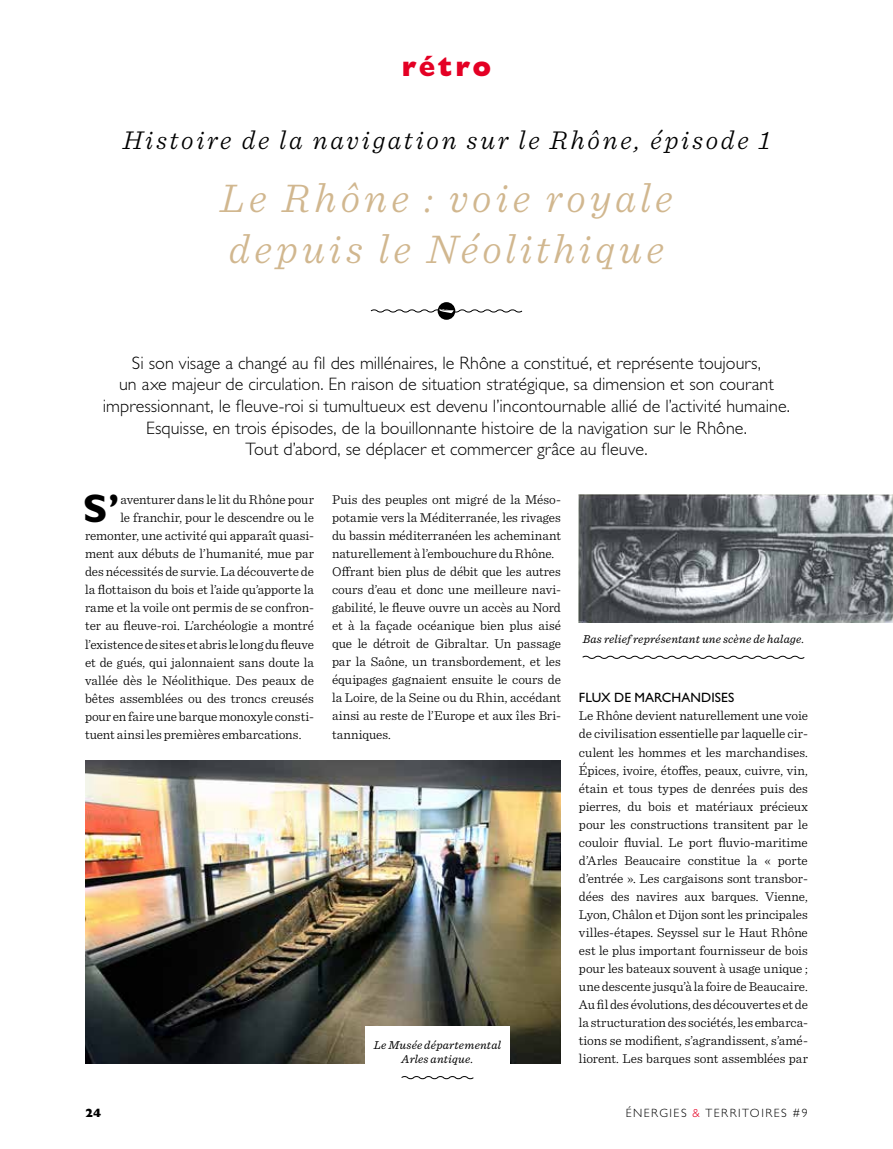
<style>
.page{position:relative;width:893px;height:1149px;background:#fff}
.page>*{position:absolute;margin:0;border:0;box-sizing:border-box;transform-origin:0 0}
.t1{font:italic 300 42px/50.4px "Sentinel";letter-spacing:.095em;color:#d1b78f}
.t2{font:700 39.9px "Gill Sans Std";color:#000}
.t3{font:italic 300 27px "Sentinel";letter-spacing:.1em;color:#000}
.t4{font:800 27px "Gill Sans Std";letter-spacing:.095em;color:#e40024}
.t5{font:300 18px/21.6px "Gill Sans Std";color:#000;text-align:center}
.t6{font:300 13.5px/18px "Sentinel";letter-spacing:-.01em;color:#000}
.t7{font:13.5px "Gill Sans Std";letter-spacing:.005em;color:#000}
.t8{font:italic 12px/14.4px "Sentinel";letter-spacing:.015em;color:#000;text-align:center}
.t9{font:300 12px "Gill Sans Std";letter-spacing:.125em;color:#000}
.t10{font:800 12px "Gill Sans Std";color:#000}
.s1{color:#e40024}
</style>
<div class="page">
<div style="left:438px;top:302px;width:17px;height:18px;background:#000;border-radius:50%"></div>
<img style="left:579px;top:495px;width:314px;height:127px">
<img style="left:85px;top:760px;width:476px;height:303px">
<div style="left:365px;top:1026px;width:145px;height:74px;background:#fff"></div>
<svg style="left:401px;top:1076px;width:73px;height:3px"></svg>
<svg style="left:582px;top:655px;width:223px;height:4px"></svg>
<svg style="left:370px;top:308px;width:153px;height:5px"></svg>
<h3 class="t4" style="left:402px;top:51px;width:91px">rétro</h3>
<h3 class="t3" style="left:123px;top:120px;width:649px">Histoire de la navigation sur le Rhône, épisode 1</h3>
<h1 class="t1" style="left:220px;top:170px;width:454px">Le Rhône : voie royale depuis le Néolithique</h1>
<p class="t5" style="left:103px;top:352px;width:689px">Si son visage a changé au fil des millénaires, le Rhône a constitué, et représente toujours,<br>un axe majeur de circulation. En raison de situation stratégique, sa dimension et son courant impressionnant, le fleuve-roi si tumultueux est devenu l’incontournable allié de l’activité humaine.<br>Esquisse, en trois épisodes, de la bouillonnante histoire de la navigation sur le Rhône.<br>Tout d’abord, se déplacer et commercer grâce au fleuve.</p>
<h2 class="t2" style="left:83px;top:485px;width:38px">S’</h2>
<p class="t6" style="left:121px;top:490px;width:195px">aventurer dans le lit du Rhône pour</p>
<p class="t6" style="left:332px;top:490px;width:230px">Puis des peuples ont migré de la Méso&shy;potamie vers la Méditerranée, les rivages du bassin méditerranéen les acheminant naturellement à l’embouchure du Rhône.<br>Offrant bien plus de débit que les autres cours d’eau et donc une meilleure navi&shy;gabilité, le fleuve ouvre un accès au Nord et à la façade océanique bien plus aisé que le détroit de Gibraltar. Un passage par la Saône, un transbordement, et les équipages gagnaient ensuite le cours de la Loire, de la Seine ou du Rhin, accédant ainsi au reste de l’Europe et aux îles Bri&shy;tanniques.</p>
<p class="t6" style="left:121px;top:508px;width:195px">le franchir, pour le descendre ou le</p>
<p class="t6" style="left:85px;top:526px;width:230px">remonter, une activité qui apparaît quasi-</p>
<p class="t6" style="left:85px;top:544px;width:230px">ment aux débuts de l’humanité, mue par</p>
<p class="t6" style="left:85px;top:562px;width:230px">des nécessités de survie. La découverte de</p>
<p class="t6" style="left:85px;top:580px;width:230px">la flottaison du bois et l’aide qu’apporte la</p>
<p class="t6" style="left:85px;top:598px;width:230px">rame et la voile ont permis de se confron-</p>
<p class="t6" style="left:85px;top:616px;width:230px">ter au fleuve-roi. L’archéologie a montré</p>
<p class="t6" style="left:85px;top:634px;width:230px">l’existence de sites et abris le long du fleuve</p>
<p class="t6" style="left:85px;top:652px;width:230px">et de gués, qui jalonnaient sans doute la</p>
<p class="t6" style="left:85px;top:670px;width:230px">vallée dès le Néolithique. Des peaux de</p>
<p class="t6" style="left:85px;top:688px;width:230px">bêtes assemblées ou des troncs creusés</p>
<p class="t6" style="left:85px;top:706px;width:230px">pour en faire une barque monoxyle consti-</p>
<p class="t6" style="left:85px;top:724px;width:218px">tuent ainsi les premières embarcations.</p>
<p class="t8" style="left:583px;top:631px;width:223px">Bas relief représentant une scène de halage.</p>
<p class="t7" style="left:579px;top:690px;width:157px">FLUX DE MARCHANDISES</p>
<p class="t6" style="left:579px;top:705px;width:230px;text-align:justify">Le Rhône devient naturellement une voie de civilisation essentielle par laquelle cir&shy;culent les hommes et les marchandises.<br>Épices, ivoire, étoffes, peaux, cuivre, vin, étain et tous types de denrées puis des pierres, du bois et matériaux précieux pour les constructions transitent par le couloir fluvial. Le port fluvio-maritime d’Arles Beaucaire constitue la « porte d’entrée ». Les cargaisons sont transbor&shy;dées des navires aux barques. Vienne, Lyon, Châlon et Dijon sont les principales villes-étapes. Seyssel sur le Haut Rhône est le plus important fournisseur de bois pour les bateaux souvent à usage unique ; une descente jusqu’à la foire de Beaucaire.<br>Au fil des évolutions, des découvertes et de la structuration des sociétés, les embarca&shy;tions se modifient, s’agrandissent, s’amé&shy;liorent. Les barques sont assemblées par</p>
<p class="t8" style="left:374px;top:1036px;width:129px">Le Musée départemental<br>Arles antique.</p>
<p class="t10" style="left:85px;top:1105px;width:18px">24</p>
<p class="t9" style="left:626px;top:1105px;width:184px">ÉNERGIES <span class="s1">&amp;</span> TERRITOIRES #9</p>
</div>
